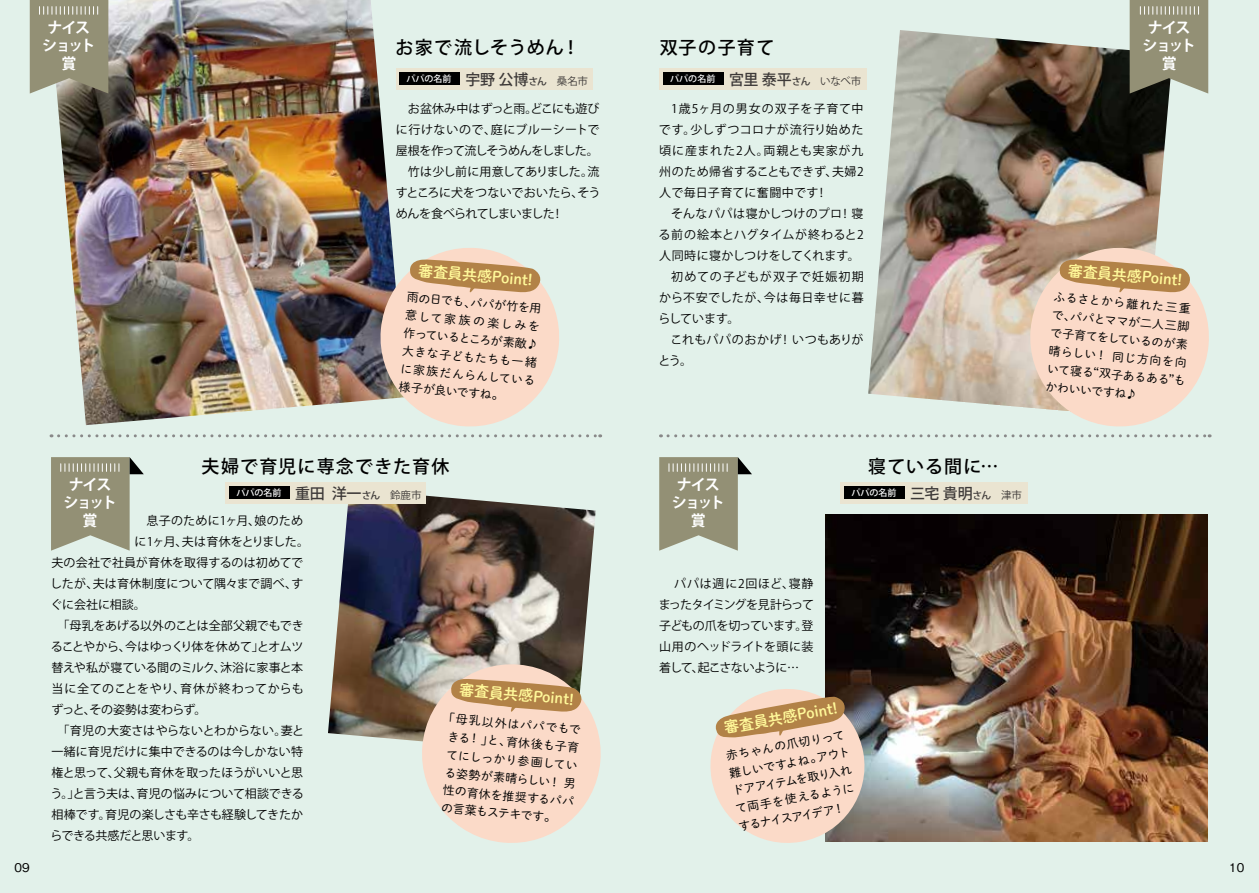
<style>
.page{position:relative;width:1259px;height:893px;background:#e2f1ea}
.page>*{position:absolute;margin:0;border:0;box-sizing:border-box;transform-origin:0 0}
.t1{font:500 18px "Koz Go Pro";letter-spacing:.06em;color:#000}
.t2{font:500 18px "Koz Go Pro";letter-spacing:.035em;color:#000}
.t3{font:15px "P Shuei M Go Std B";color:#fff899}
.t4{font:700 15px/18px "Koz Go Pro";letter-spacing:-.105em;color:#fff;text-align:center}
.t5{font:12px/21px "Koz Go Pro";color:#000;text-align:justify}
.t6{font:12px/18px "P Shuei M Go Std L";color:#000;text-align:justify}
.t7{font:12px "Koz Go Pro";letter-spacing:.02em;color:#000}
.t8{font:12px "Koz Go Pro";letter-spacing:-.025em;color:#000}
.t9{font:12px "Koz Go Pro";letter-spacing:-.05em;color:#000}
.t10{font:12px "Koz Go Pro";letter-spacing:.035em;color:#000}
.t11{font:12px "Koz Go Pro";letter-spacing:.04em;color:#000}
.t12{font:12px "Koz Go Pro";letter-spacing:-.02em;color:#000}
.t13{font:12px "Koz Go Pro";letter-spacing:-.08em;color:#000}
.t14{font:12px "Koz Go Pro";letter-spacing:-.035em;color:#000}
.t15{font:12px "Koz Go Pro";letter-spacing:-.045em;color:#000}
.t16{font:12px "Koz Go Pro";letter-spacing:.03em;color:#000}
.t17{font:12px "Koz Go Pro";letter-spacing:.095em;color:#000}
.t18{font:12px "Koz Go Pro";letter-spacing:-.04em;color:#000}
.t19{font:500 12px "Gothic BBB Pr 6 N";color:#000}
.t20{font:500 9px "Koz Go Pro";color:#fff}
.s1{font-size:15px;color:#3e3a39}
.s2{font-size:9.75px;color:#3e3a39}
.s3{font-weight:400;font-size:10.5px;color:#3e3a39}
</style>
<div class="page">
<img style="left:57px;top:0;width:348px;height:244px">
<img style="left:881px;top:30px;width:289px;height:214px">
<div style="left:840px;top:482px;width:187px;height:21px;background:#eae4d1"></div>
<div style="left:844px;top:486px;width:60px;height:13px;background:#000"></div>
<svg style="left:51px;top:457px;width:93px;height:94px"></svg>
<svg style="left:659px;top:457px;width:93px;height:94px"></svg>
<img style="left:825px;top:514px;width:383px;height:328px">
<img style="left:328px;top:495px;width:268px;height:246px">
<svg style="left:30px;top:0;width:78px;height:94px;background:#959379"></svg>
<div style="left:395px;top:68px;width:197px;height:21px;background:#eae4d1"></div>
<div style="left:400px;top:72px;width:60px;height:13px;background:#000"></div>
<div style="left:659px;top:68px;width:207px;height:21px;background:#eae4d1"></div>
<div style="left:663px;top:72px;width:60px;height:13px;background:#000"></div>
<img style="left:59px;top:244px;width:542px;height:193px">
<svg style="left:668px;top:244px;width:544px;height:193px"></svg>
<svg style="left:710px;top:683px;width:160px;height:160px;background:#dcc3b0"></svg>
<svg style="left:418px;top:660px;width:183px;height:183px;background:#e6cdb9"></svg>
<div style="left:225px;top:482px;width:201px;height:21px;background:#eae4d1"></div>
<div style="left:230px;top:486px;width:60px;height:13px;background:#000"></div>
<svg style="left:1129px;top:0;width:79px;height:94px;background:#918f77"></svg>
<p class="t4" style="left:42px;top:19px;width:55px">ナイスショット賞</p>
<h1 class="t2" style="left:395px;top:36px;width:186px">お家で流しそうめん！</h1>
<h1 class="t1" style="left:660px;top:36px;width:116px">双子の子育て</h1>
<p class="t20" style="left:406px;top:73px;width:183px">パパの名前 <span class="s1">宇野 公博</span><span class="s2">さん　</span><span class="s3">桑名市</span></p>
<p class="t20" style="left:670px;top:73px;width:193px">パパの名前 <span class="s1">宮里 泰平</span><span class="s2">さん　</span><span class="s3">いなべ市</span></p>
<p class="t5" style="left:408px;top:98px;width:193px">お盆休み中はずっと雨。どこにも遊び</p>
<p class="t11" style="left:396px;top:121px;width:205px">に行けないので、庭にブルーシートで</p>
<p class="t13" style="left:396px;top:142px;width:204px">屋根を作って流しそうめんをしました。</p>
<p class="t14" style="left:408px;top:163px;width:193px">竹は少し前に用意してありました。流</p>
<p class="t5" style="left:396px;top:182px;width:206px">すところに犬をつないでおいたら、そう</p>
<p class="t9" style="left:396px;top:205px;width:169px">めんを食べられてしまいました！</p>
<p class="t3" style="left:419px;top:259px;width:116px;rotate:5deg">審査員共感Point!</p>
<p class="t6" style="left:408px;top:288px;width:137px;rotate:5deg">雨の日でも、パパが竹を用意して家族の楽しみを作っているところが素敵♪大きな子どもたちも一緒に家族だんらんしている様子が良いですね。</p>
<p class="t5" style="left:659px;top:98px;width:206px;text-indent:12px">1歳5ヶ月の男女の双子を子育て中です。少しずつコロナが流行り始めた頃に産まれた2人。両親とも実家が九州のため帰省することもできず、夫婦2人で毎日子育てに奮闘中です！</p>
<p class="t10" style="left:671px;top:205px;width:194px">そんなパパは寝かしつけのプロ！ 寝</p>
<p class="t7" style="left:658px;top:226px;width:206px">る前の絵本とハグタイムが終わると2</p>
<p class="t5" style="left:659px;top:245px;width:202px">人同時に寝かしつけをしてくれます。</p>
<p class="t17" style="left:671px;top:268px;width:194px">初めての子どもが双子で妊娠初期</p>
<p class="t11" style="left:659px;top:289px;width:206px">から不安でしたが、今は毎日幸せに暮</p>
<p class="t5" style="left:658px;top:308px;width:83px">らしています。</p>
<p class="t16" style="left:670px;top:331px;width:195px">これもパパのおかげ！ いつもありが</p>
<p class="t5" style="left:658px;top:350px;width:35px">とう。</p>
<h1 class="t1" style="left:201px;top:455px;width:250px">夫婦で育児に専念できた育休</h1>
<h1 class="t1" style="left:868px;top:455px;width:132px">寝ている間に…</h1>
<p class="t20" style="left:851px;top:487px;width:172px">パパの名前 <span class="s1">三宅 貴明</span><span class="s2">さん　</span><span class="s3">津市</span></p>
<p class="t4" style="left:64px;top:476px;width:55px">ナイスショット賞</p>
<p class="t4" style="left:672px;top:476px;width:55px">ナイスショット賞</p>
<p class="t20" style="left:236px;top:487px;width:187px">パパの名前 <span class="s1">重田 洋一</span><span class="s2">さん　</span><span class="s3">鈴鹿市</span></p>
<p class="t7" style="left:147px;top:513px;width:158px">息子のために1ヶ月、娘のため</p>
<p class="t15" style="left:135px;top:534px;width:176px">に1ヶ月、夫は育休をとりました。</p>
<p class="t5" style="left:51px;top:552px;width:253px">夫の会社で社員が育休を取得するのは初めてで</p>
<p class="t7" style="left:50px;top:576px;width:255px">したが、夫は育休制度について隅々まで調べ、す</p>
<p class="t5" style="left:50px;top:594px;width:97px">ぐに会社に相談。</p>
<p class="t5" style="left:57px;top:615px;width:248px">「母乳をあげる以外のことは全部父親でもでき</p>
<p class="t9" style="left:51px;top:639px;width:254px">ることやから、今はゆっくり体を休めて」とオムツ</p>
<p class="t8" style="left:51px;top:660px;width:253px">替えや私が寝ている間のミルク、沐浴に家事と本</p>
<p class="t10" style="left:51px;top:681px;width:254px">当に全てのことをやり、育休が終わってからも</p>
<p class="t5" style="left:51px;top:699px;width:156px">ずっと、その姿勢は変わらず。</p>
<p class="t5" style="left:57px;top:720px;width:248px">「育児の大変さはやらないとわからない。妻と</p>
<p class="t7" style="left:51px;top:744px;width:253px">一緒に育児だけに集中できるのは今しかない特</p>
<p class="t8" style="left:51px;top:765px;width:253px">権と思って、父親も育休を取ったほうがいいと思</p>
<p class="t5" style="left:50px;top:783px;width:255px">う。」と言う夫は、育児の悩みについて相談できる</p>
<p class="t12" style="left:51px;top:807px;width:253px">相棒です。育児の楽しさも辛さも経験してきたか</p>
<p class="t18" style="left:51px;top:828px;width:150px">らできる共感だと思います。</p>
<p class="t5" style="left:659px;top:573px;width:157px;text-indent:15px">パパは週に2回ほど、寝静まったタイミングを見計らって子どもの爪を切っています。登山用のヘッドライトを頭に装着して、起こさないように…</p>
<p class="t3" style="left:460px;top:678px;width:116px;rotate:5deg">審査員共感Point!</p>
<p class="t3" style="left:722px;top:717px;width:116px;rotate:-10deg">審査員共感Point!</p>
<p class="t6" style="left:450px;top:709px;width:134px;text-indent:-6px;rotate:5deg">「母乳以外はパパでもできる！」と、育休後も子育てにしっかり参画している姿勢が素晴らしい！ 男性の育休を推奨するパパの言葉もステキです。</p>
<p class="t6" style="left:724px;top:746px;width:124px;text-align:left;rotate:-10deg">赤ちゃんの爪切りって難しいですよね。アウトドアアイテムを取り入れて両手を使えるようにするナイスアイデア！</p>
<p class="t4" style="left:1142px;top:19px;width:55px">ナイスショット賞</p>
<p class="t3" style="left:1069px;top:259px;width:116px;rotate:5deg">審査員共感Point!</p>
<p class="t6" style="left:1054px;top:287px;width:141px;rotate:5deg">ふるさとから離れた三重で、パパとママが二人三脚で子育てをしているのが素晴らしい！ 同じ方向を向いて寝る“双子あるある”もかわいいですね♪</p>
<p class="t19" style="left:15px;top:858px;width:17px">09</p>
<p class="t19" style="left:1229px;top:858px;width:17px">10</p>
</div>
